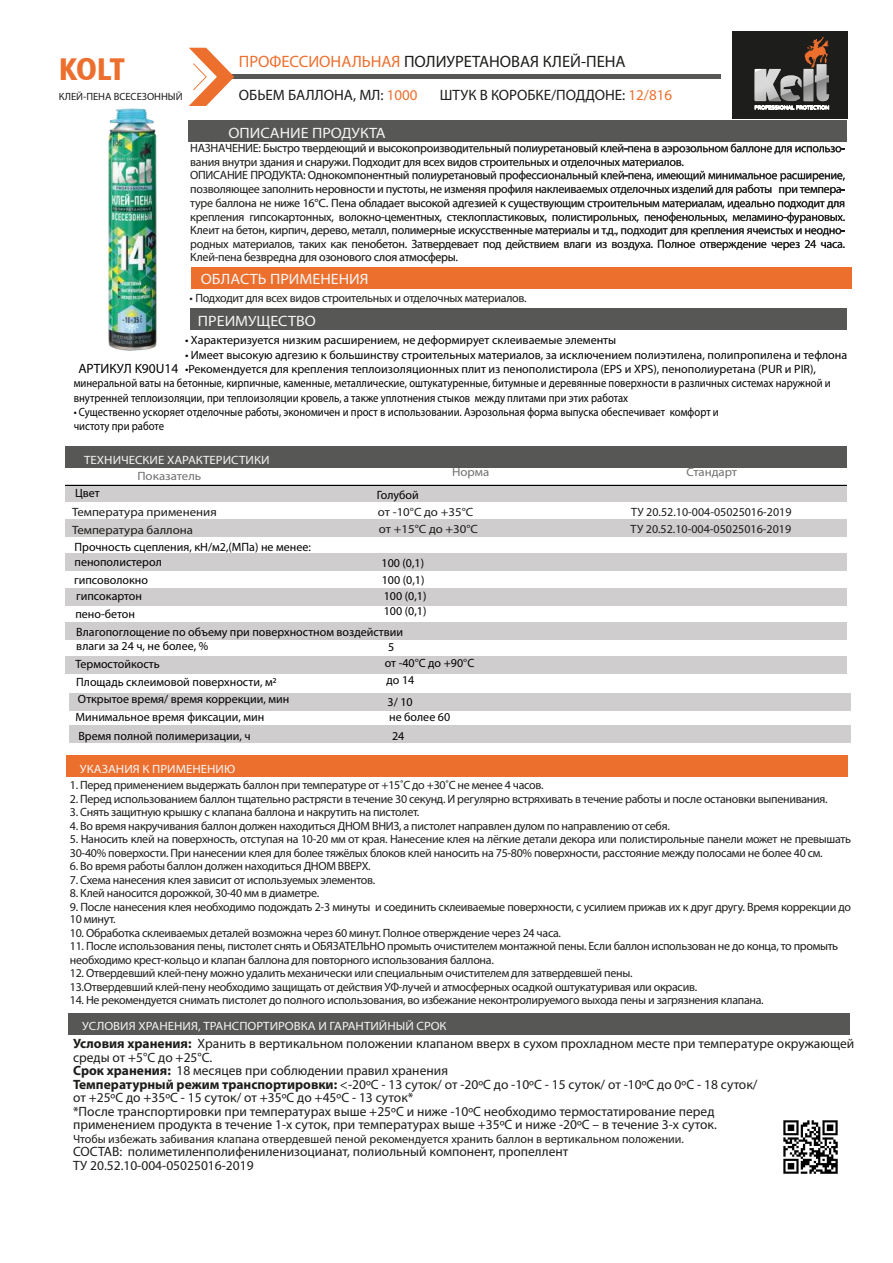
<style>
.page{position:relative;width:893px;height:1263px;background:#fff}
.page>*{position:absolute;margin:0;border:0;box-sizing:border-box;transform-origin:0 0}
.t1{font:31.5px "Humanist 777 BT Black Condensed B";color:#ec6f2e}
.t2{font:16.5px "Myriad Pro";color:#1d1d1b}
.t3{font:15px "Myriad Pro";color:#1d1d1b}
.t4{font:15px "Myriad Pro";color:#f5f5f5;scale:1.07 1}
.t5{font:13.5px/13.5px "Myriad Pro";color:#1d1d1b}
.t6{font:12px/13.6px "Myriad Pro";letter-spacing:-.025em;color:#1d1d1b}
.t7{font:12px/15.9px "Myriad Pro";color:#000}
.t8{font:12px/14.4px "Myriad Pro";color:#000;scale:.89 1}
.t9{font:12px/17.1px "Myriad Pro";color:#1d1d1b}
.t10{font:12px "Myriad Pro";color:#f5f5f5;scale:1.07 1}
.t11{font:12px/18.1px "Myriad Pro";color:#1d1d1b;scale:1.07 1}
.t12{font:12px "Myriad Pro";color:#6f6f6e;scale:1.07 1}
.t13{font:10.5px "Myriad Pro";color:#1d1d1b}
.s1{color:#ec6f2e}
.s2{font-size:13.5px}
.s3{color:#1d1d1b}
.s4{font-weight:700}
</style>
<div class="page">
<div style="left:69px;top:693px;width:782px;height:17px;background:#cfcdcd"></div>
<div style="left:66px;top:755px;width:781px;height:22px;background:#ec6f2e"></div>
<hr style="left:217px;top:75px;width:504px;height:4px;background:#575756">
<svg style="left:189px;top:48px;width:45px;height:58px"></svg>
<div style="left:66px;top:446px;width:781px;height:21px;background:#575756"></div>
<div style="left:66px;top:485px;width:781px;height:17px;background:#cfcdcd"></div>
<hr style="left:66px;top:485px;width:781px;height:1px;background:#000">
<div style="left:68px;top:1013px;width:782px;height:21px;background:#575756"></div>
<div style="left:66px;top:519px;width:781px;height:17px;background:#cfcdcd"></div>
<div style="left:66px;top:554px;width:781px;height:17px;background:#cfcdcd"></div>
<div style="left:66px;top:588px;width:781px;height:17px;background:#cfcdcd"></div>
<div style="left:66px;top:622px;width:781px;height:17px;background:#cfcdcd"></div>
<div style="left:66px;top:657px;width:781px;height:17px;background:#cfcdcd"></div>
<div style="left:732px;top:31px;width:116px;height:88px;background:#1d1d1b"></div>
<svg style="left:754px;top:37px;width:75px;height:73px"></svg>
<div style="left:188px;top:120px;width:659px;height:21px;background:#575756"></div>
<svg style="left:215px;top:144px;width:630px;height:120px"></svg>
<div style="left:191px;top:268px;width:660px;height:21px;background:#ec6f2e"></div>
<div style="left:190px;top:309px;width:657px;height:21px;background:#575756"></div>
<img style="left:108px;top:95px;width:91px;height:256px">
<img style="left:783px;top:1120px;width:55px;height:54px">
<div style="left:69px;top:725px;width:782px;height:17px;background:#cfcdcd"></div>
<h1 class="t1" style="left:59px;top:48px;width:68px">KOLT</h1>
<p class="t13" style="left:59px;top:90px;width:125px">КЛЕЙ-ПЕНА ВСЕСЕЗОННЫЙ</p>
<h2 class="t2" style="left:239px;top:51px;width:388px"><span class="s1">ПРОФЕССИОНАЛЬНАЯ</span> ПОЛИУРЕТАНОВАЯ КЛЕЙ-ПЕНА</h2>
<p class="t3" style="left:239px;top:86px;width:180px">ОБЬЕМ БАЛЛОНА, МЛ: <span class="s1">1000</span></p>
<p class="t3" style="left:440px;top:86px;width:234px">ШТУК В КОРОБКЕ/ПОДДОНЕ: <span class="s1">12/816</span></p>
<p class="t4" style="left:229px;top:123px;width:148px">ОПИСАНИЕ ПРОДУКТА</p>
<p class="t6" style="left:190px;top:141px;width:656px">НАЗНАЧЕНИЕ: Быстро твердеющий и высокопроизводительный полиуретановый клей-пена в аэрозольном баллоне для использо&shy;вания внутри здания и снаружи. Подходит для всех видов строительных и отделочных материалов.<br>ОПИСАНИЕ ПРОДУКТА: Однокомпонентный полиуретановый профессиональный клей-пена, имеющий минимальное расширение, позволяющее заполнить неровности и пустоты, не изменяя профиля наклеиваемых отделочных изделий для работы при темпера&shy;туре баллона не ниже 16°C. Пена обладает высокой адгезией к существующим строительным материалам, идеально подходит для крепления гипсокартонных, волокно-цементных, стеклопластиковых, полистирольных, пенофенольных, меламино-фурановых.<br>Клеит на бетон, кирпич, дерево, металл, полимерные искусственные материалы и т.д., подходит для крепления ячеистых и неодно&shy;родных материалов, таких как пенобетон. Затвердевает под действием влаги из воздуха. Полное отверждение через 24 часа.<br>Клей-пена безвредна для озонового слоя атмосферы.</p>
<p class="t4" style="left:201px;top:270px;width:158px">ОБЛАСТЬ ПРИМЕНЕНИЯ</p>
<p class="t6" style="left:189px;top:291px;width:339px">• Подходит для всех видов строительных и отделочных материалов.</p>
<p class="t4" style="left:198px;top:312px;width:112px">ПРЕИМУЩЕСТВО</p>
<p class="t7" style="left:185px;top:332px;width:433px">• Характеризуется низким расширением, не деформирует склеиваемые элементы</p>
<p class="t7" style="left:78px;top:347px;width:770px;line-height:14.4px;text-indent:107px">• Имеет высокую адгезию к большинству строительных материалов, за исключением полиэтилена, полипропилена и тефлона<br><span class="s2">АРТИКУЛ K90U14</span> •Рекомендуется для крепления теплоизоляционных плит из пенополистирола (EPS и XPS), пенополиуретана (PUR и PIR),</p>
<p class="t8" style="left:74px;top:376px;width:852px">минеральной ваты на бетонные, кирпичные, каменные, металлические, оштукатуренные, битумные и деревянные поверхности в различных системах наружной и внутренней теплоизоляции, при теплоизоляции кровель, а также уплотнения стыков между плитами при этих работах</p>
<p class="t8" style="left:74px;top:404px;width:726px">• Существенно ускоряет отделочные работы, экономичен и прост в использовании. Аэрозольная форма выпуска обеспечивает комфорт и чистоту при работе</p>
<p class="t10" style="left:84px;top:452px;width:175px">ТЕХНИЧЕСКИЕ ХАРАКТЕРИСТИКИ</p>
<p class="t12" style="left:452px;top:464px;width:36px">Норма</p>
<p class="t12" style="left:686px;top:464px;width:49px">Стандарт</p>
<p class="t11" style="left:378px;top:503px;width:95px;line-height:17.1px">от -10°C до +35°C от +15°C до +30°C</p>
<p class="t9" style="left:631px;top:503px;width:162px">ТУ 20.52.10-004-05025016-2019<br>ТУ 20.52.10-004-05025016-2019</p>
<p class="t12" style="left:137px;top:469px;width:61px">Показатель</p>
<p class="t11" style="left:72px;top:502px;width:137px">Температура применения<br>Температура баллона</p>
<p class="t7" style="left:75px;top:485px;width:26px">Цвет</p>
<p class="t7" style="left:377px;top:487px;width:44px">Голубой</p>
<p class="t7" style="left:75px;top:538px;width:238px">Прочность сцепления, кН/м2,(МПа) не менее: пенополистерол</p>
<p class="t7" style="left:382px;top:555px;width:44px">100 (0,1)</p>
<p class="t7" style="left:74px;top:572px;width:75px">гипсоволокно</p>
<p class="t7" style="left:382px;top:572px;width:44px">100 (0,1)</p>
<p class="t7" style="left:75px;top:605px;width:61px">пено-бетон</p>
<p class="t7" style="left:76px;top:588px;width:67px">гипсокартон</p>
<p class="t7" style="left:384px;top:588px;width:44px">100 (0,1)</p>
<p class="t7" style="left:76px;top:600px;width:352px;line-height:21.3px;text-indent:307px">100 (0,1)<br>Влагопоглощение по объему при поверхностном воздействии</p>
<p class="t7" style="left:76px;top:638px;width:133px">влаги за 24 ч, не более, %</p>
<p class="t7" style="left:388px;top:639px;width:8px">5</p>
<p class="t7" style="left:76px;top:656px;width:86px">Термостойкость</p>
<p class="t7" style="left:385px;top:655px;width:91px">от -40<span class="s3">°</span>С до +90<span class="s3">°</span>С</p>
<p class="t7" style="left:76px;top:674px;width:202px">Площадь склеимовой поверхности, м2</p>
<p class="t7" style="left:387px;top:671px;width:29px">до 14</p>
<p class="t7" style="left:78px;top:691px;width:213px">Открытое время/ время коррекции, мин</p>
<p class="t7" style="left:78px;top:727px;width:174px">Время полной полимеризации, ч</p>
<p class="t7" style="left:392px;top:727px;width:14px">24</p>
<p class="t7" style="left:388px;top:694px;width:27px">3/ 10</p>
<p class="t7" style="left:75px;top:709px;width:190px">Минимальное время фиксации, мин</p>
<p class="t7" style="left:389px;top:709px;width:63px">не более 60</p>
<p class="t10" style="left:80px;top:762px;width:147px">УКАЗАНИЯ К ПРИМЕНЕНИЮ</p>
<p class="t6" style="left:70px;top:778px;width:475px">1. Перед применением выдержать баллон при температуре от +15˚С до +30˚С не менее 4 часов.</p>
<p class="t6" style="left:70px;top:792px;width:759px">2. Перед использованием баллон тщательно растрясти в течение 30 секунд. И регулярно встряхивать в течение работы и после остановки выпенивания.</p>
<p class="t6" style="left:70px;top:805px;width:351px">3. Снять защитную крышку с клапана баллона и накрутить на пистолет.</p>
<p class="t6" style="left:70px;top:819px;width:601px">4. Во время накручивания баллон должен находиться ДНОМ ВНИЗ, а пистолет направлен дулом по направлению от себя.</p>
<p class="t6" style="left:70px;top:832px;width:783px">5. Наносить клей на поверхность, отступая на 10-20 мм от края. Нанесение клея на лёгкие детали декора или полистирольные панели может не превышать<br>30-40% поверхости. При нанесении клея для более тяжёлых блоков клей наносить на 75-80% поверхности, расстояние между полосами не более 40 см.</p>
<p class="t6" style="left:70px;top:859px;width:302px">6. Во время работы баллон должен находиться ДНОМ ВВЕРХ.</p>
<p class="t6" style="left:70px;top:873px;width:307px">7. Схема нанесения клея зависит от используемых элементов.</p>
<p class="t6" style="left:70px;top:886px;width:251px">8. Клей наносится дорожкой, 30-40 мм в диаметре.</p>
<p class="t6" style="left:70px;top:900px;width:783px;line-height:12.8px">9. После нанесения клея необходимо подождать 2-3 минуты и соединить склеиваемые поверхности, с усилием прижав их к друг другу. Время коррекции до<br>10 минут.</p>
<p class="t6" style="left:70px;top:926px;width:493px">10. Обработка склеиваемых деталей возможна через 60 минут. Полное отверждение через 24 часа.</p>
<p class="t6" style="left:70px;top:939px;width:770px">11. После использования пены, пистолет снять и ОБЯЗАТЕЛЬНО промыть очистителем монтажной пены. Если баллон использован не до конца, то промыть необходимо крест-кольцо и клапан баллона для повторного использования баллона.</p>
<p class="t6" style="left:70px;top:966px;width:629px">12. Отвердевший клей-пену можно удалить механически или специальным очистителем для затвердевшей пены.<br>13.Отвердевший клей-пену необходимо защищать от действия УФ-лучей и атмосферных осадкой оштукатуривая или окрасив.</p>
<p class="t6" style="left:70px;top:993px;width:695px">14. Не рекомендуется снимать пистолет до полного использования, во избежание неконтролируемого выхода пены и загрязнения клапана.</p>
<p class="t5" style="left:73px;top:1037px;width:783px"><span class="s4">Условия хранения:</span> Хранить в вертикальном положении клапаном вверх в сухом прохладном месте при температуре окружающей среды от +5°С до +25°С.<br><span class="s4">Срок хранения:</span> 18 месяцев при соблюдении правил хранения<br><span class="s4">Температурный режим транспортировки:</span> &lt;-20ºC - 13 суток/ от -20ºС до -10ºС - 15 суток/ от -10ºС до 0ºС - 18 суток/<br>от +25ºС до +35ºС - 15 суток/ от +35ºС до +45ºС - 13 суток*<br>*После транспортировки при температурах выше +25ºС и ниже -10ºС необходимо термостатирование перед<br>применением продукта в течение 1-х суток, при температурах выше +35ºС и ниже -20ºС – в течение 3-х суток.</p>
<p class="t9" style="left:73px;top:1130px;width:612px">Чтобы избежать забивания клапана отвердевшей пеной рекомендуется хранить баллон в вертикальном положении.</p>
<p class="t5" style="left:73px;top:1145px;width:497px">СОСТАВ: полиметиленполифениленизоцианат, полиольный компонент, пропеллент<br>ТУ 20.52.10-004-05025016-2019</p>
<p class="t10" style="left:82px;top:1019px;width:342px">УСЛОВИЯ ХРАНЕНИЯ, ТРАНСПОРТИРОВКА И ГАРАНТИЙНЫЙ СРОК</p>
</div>
